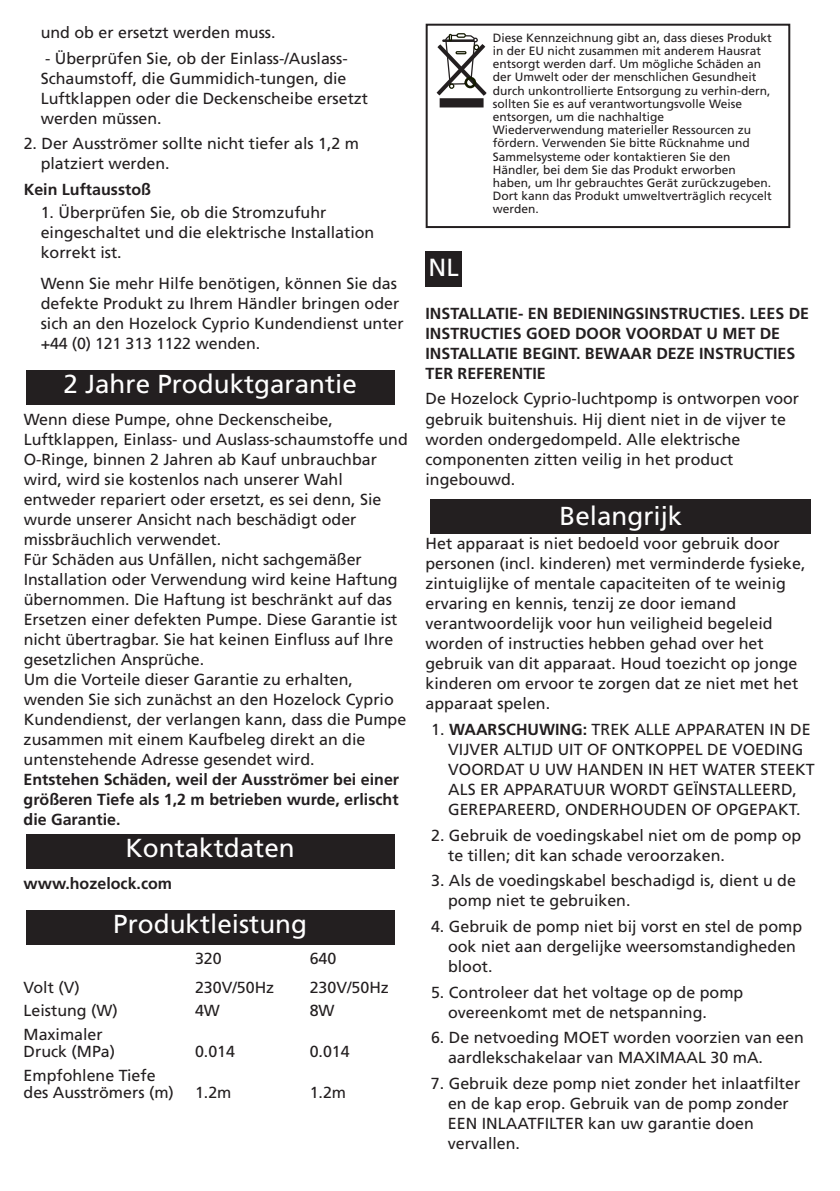
<style>
.page{position:relative;width:840px;height:1191px;background:#fff}
.page>*{position:absolute;margin:0;border:0;box-sizing:border-box;transform-origin:0 0}
.t1{font:26px "Frutiger";color:#fff}
.t2{font:24.8px "Frutiger";color:#fff}
.t3{font:16px/20px "Frutiger";color:#231f20}
.t4{font:700 16px/20px "Frutiger";color:#231f20;text-align:justify}
.t5{font:12px/13.2px "Frutiger";color:#231f20}
.s1{font-weight:700}
</style>
<div class="page">
<div style="left:26px;top:835px;width:368px;height:34px;background:#231f20"></div>
<div style="left:425px;top:251px;width:36px;height:36px;background:#231f20"></div>
<div style="left:430px;top:500px;width:380px;height:34px;background:#231f20"></div>
<div style="left:26px;top:370px;width:368px;height:35px;background:#231f20"></div>
<div style="left:26px;top:910px;width:368px;height:34px;background:#231f20"></div>
<div style="left:456px;top:33px;width:9px;height:5px;border:1px solid #131900;border-radius:2px"></div>
<svg style="left:436px;top:34px;width:50px;height:66px"></svg>
<div style="left:440px;top:99px;width:42px;height:7px;background:#231f20"></div>
<div style="left:439px;top:98px;width:44px;height:9px;border:3px solid #231f20"></div>
<div style="left:425px;top:24px;width:364px;height:204px;border:2px solid #231f20"></div>
<p class="t3" style="left:41px;top:24px;width:236px">und ob er ersetzt werden muss.</p>
<p class="t3" style="left:41px;top:49px;width:329px">- Überprüfen Sie, ob der Einlass-/Auslass-Schaumstoff, die Gummidich-tungen, die Luftklappen oder die Deckenscheibe ersetzt werden müssen.</p>
<p class="t3" style="left:41px;top:135px;width:320px;text-indent:-17px">2. Der Ausströmer sollte nicht tiefer als 1,2 m platziert werden.</p>
<p class="t4" style="left:24px;top:181px;width:129px">Kein Luftausstoß</p>
<p class="t3" style="left:41px;top:203px;width:335px">1. Überprüfen Sie, ob die Stromzufuhr eingeschaltet und die elektrische Installation korrekt ist.</p>
<p class="t3" style="left:41px;top:275px;width:364px">Wenn Sie mehr Hilfe benötigen, können Sie das defekte Produkt zu Ihrem Händler bringen oder sich an den Hozelock Cyprio Kundendienst unter +44 (0) 121 313 1122 wenden.</p>
<h1 class="t1" style="left:63px;top:373px;width:295px">2 Jahre Produktgarantie</h1>
<p class="t3" style="left:24px;top:410px;width:385px">Wenn diese Pumpe, ohne Deckenscheibe, Luftklappen, Einlass- und Auslass-schaumstoffe und O-Ringe, binnen 2 Jahren ab Kauf unbrauchbar wird, wird sie kostenlos nach unserer Wahl entweder repariert oder ersetzt, es sei denn, Sie wurde unserer Ansicht nach beschädigt oder missbräuchlich verwendet.<br>Für Schäden aus Unfällen, nicht sachgemäßer Installation oder Verwendung wird keine Haftung übernommen. Die Haftung ist beschränkt auf das Ersetzen einer defekten Pumpe. Diese Garantie ist nicht übertragbar. Sie hat keinen Einfluss auf Ihre gesetzlichen Ansprüche.<br>Um die Vorteile dieser Garantie zu erhalten, wenden Sie sich zunächst an den Hozelock Cyprio Kundendienst, der verlangen kann, dass die Pumpe zusammen mit einem Kaufbeleg direkt an die untenstehende Adresse gesendet wird.</p>
<p class="t4" style="left:24px;top:770px;width:377px">Entstehen Schäden, weil der Ausströmer bei einer größeren Tiefe als 1,2 m betrieben wurde, erlischt die Garantie.</p>
<h1 class="t1" style="left:125px;top:837px;width:171px">Kontaktdaten</h1>
<p class="t4" style="left:24px;top:874px;width:150px">www.hozelock.com</p>
<h1 class="t1" style="left:113px;top:913px;width:195px">Produktleistung</h1>
<p class="t3" style="left:195px;top:950px;width:28px">320</p>
<p class="t3" style="left:309px;top:950px;width:28px">640</p>
<p class="t3" style="left:24px;top:978px;width:58px">Volt (V)</p>
<p class="t3" style="left:195px;top:978px;width:81px">230V/50Hz</p>
<p class="t3" style="left:309px;top:978px;width:81px">230V/50Hz</p>
<p class="t3" style="left:24px;top:1002px;width:96px">Leistung (W)</p>
<p class="t3" style="left:195px;top:1002px;width:26px">4W</p>
<p class="t3" style="left:309px;top:1002px;width:26px">8W</p>
<p class="t3" style="left:24px;top:1026px;width:93px;line-height:17.6px">Maximaler<br>Druck (MPa)</p>
<p class="t3" style="left:195px;top:1043px;width:42px">0.014</p>
<p class="t3" style="left:309px;top:1043px;width:42px">0.014</p>
<p class="t3" style="left:24px;top:1067px;width:152px;line-height:17.6px">Empfohlene Tiefe des Ausströmers (m)</p>
<p class="t3" style="left:195px;top:1083px;width:38px">1.2m</p>
<p class="t3" style="left:309px;top:1083px;width:38px">1.2m</p>
<h2 class="t2" style="left:428px;top:257px;width:32px">NL</h2>
<p class="t5" style="left:492px;top:32px;width:280px">Diese Kennzeichnung gibt an, dass dieses Produkt in der EU nicht zusammen mit anderem Hausrat entsorgt werden darf. Um mögliche Schäden an der Umwelt oder der menschlichen Gesundheit durch unkontrollierte Entsorgung zu verhin-dern, sollten Sie es auf verantwortungsvolle Weise entsorgen, um die nachhaltige Wiederverwendung materieller Ressourcen zu fördern. Verwenden Sie bitte Rücknahme und Sammelsysteme oder kontaktieren Sie den Händler, bei dem Sie das Produkt erworben haben, um Ihr gebrauchtes Gerät zurückzugeben.<br>Dort kann das Produkt umweltverträglich recycelt werden.</p>
<p class="t4" style="left:425px;top:304px;width:385px;text-align:left">INSTALLATIE- EN BEDIENINGSINSTRUCTIES. LEES DE INSTRUCTIES GOED DOOR VOORDAT U MET DE INSTALLATIE BEGINT. BEWAAR DEZE INSTRUCTIES TER REFERENTIE</p>
<p class="t3" style="left:425px;top:390px;width:375px">De Hozelock Cyprio-luchtpomp is ontworpen voor gebruik buitenshuis. Hij dient niet in de vijver te worden ondergedompeld. Alle elektrische componenten zitten veilig in het product ingebouwd.</p>
<h1 class="t1" style="left:559px;top:505px;width:124px">Belangrijk</h1>
<p class="t3" style="left:425px;top:535px;width:381px">Het apparaat is niet bedoeld voor gebruik door personen (incl. kinderen) met verminderde fysieke, zintuiglijke of mentale capaciteiten of te weinig ervaring en kennis, tenzij ze door iemand verantwoordelijk voor hun veiligheid begeleid worden of instructies hebben gehad over het gebruik van dit apparaat. Houd toezicht op jonge kinderen om ervoor te zorgen dat ze niet met het apparaat spelen.</p>
<p class="t3" style="left:448px;top:720px;width:368px;text-indent:-17px">1. <span class="s1">WAARSCHUWING:</span> TREK ALLE APPARATEN IN DE VIJVER ALTIJD UIT OF ONTKOPPEL DE VOEDING VOORDAT U UW HANDEN IN HET WATER STEEKT ALS ER APPARATUUR WORDT GEÏNSTALLEERD, GEREPAREERD, ONDERHOUDEN OF OPGEPAKT.</p>
<p class="t3" style="left:448px;top:826px;width:354px;text-indent:-17px">2. Gebruik de voedingskabel niet om de pomp op te tillen; dit kan schade veroorzaken.</p>
<p class="t3" style="left:448px;top:872px;width:349px;text-indent:-17px">3. Als de voedingskabel beschadigd is, dient u de pomp niet te gebruiken.</p>
<p class="t3" style="left:448px;top:917px;width:355px;text-indent:-17px">4. Gebruik de pomp niet bij vorst en stel de pomp ook niet aan dergelijke weersomstandigheden bloot.</p>
<p class="t3" style="left:448px;top:983px;width:296px;text-indent:-17px">5. Controleer dat het voltage op de pomp overeenkomt met de netspanning.</p>
<p class="t3" style="left:448px;top:1029px;width:357px;text-indent:-17px">6. De netvoeding MOET worden voorzien van een aardlekschakelaar van MAXIMAAL 30 mA.</p>
<p class="t3" style="left:447px;top:1074px;width:353px;text-indent:-17px">7. Gebruik deze pomp niet zonder het inlaatfilter en de kap erop. Gebruik van de pomp zonder EEN INLAATFILTER kan uw garantie doen vervallen.</p>
</div>
